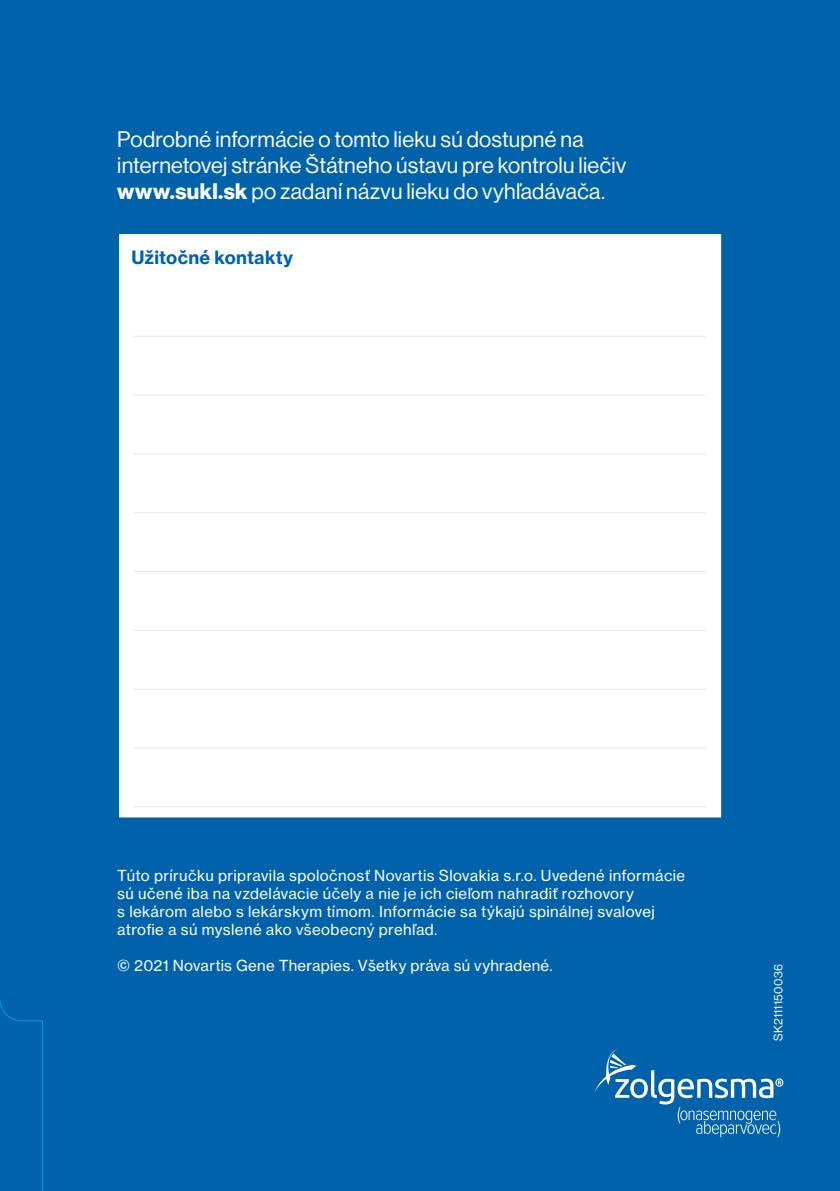
<style>
.page{position:relative;width:840px;height:1191px;background:#fff}
.page>*{position:absolute;margin:0;border:0;box-sizing:border-box;transform-origin:0 0}
.t1{font:22px/26px "Volta Modern Display 55 Roman";letter-spacing:.01em;color:#fff}
.t2{font:700 18px "Volta Modern Text 75";letter-spacing:.015em;color:#0062ab}
.t3{font:15px/18px "Volta Modern Text 55 Roman";letter-spacing:.025em;color:#fff}
.t4{font:12px "Volta Modern Display 55 Roman";letter-spacing:.03em;color:#fff}
.s1{font-family:"Volta Modern Display 75";font-weight:700}
</style>
<div class="page">
<div style="left:0;top:0;width:839px;height:1191px;background:#0062ab"></div>
<div style="left:117px;top:232px;width:605px;height:587px;background:#fff;border:2px solid #0062ab"></div>
<hr style="left:133px;top:336px;width:572px;height:1px;background:#dadada">
<hr style="left:133px;top:394px;width:572px;height:1px;background:#dadada">
<hr style="left:133px;top:453px;width:572px;height:1px;background:#dadada">
<hr style="left:133px;top:512px;width:572px;height:1px;background:#dadada">
<hr style="left:133px;top:571px;width:572px;height:1px;background:#dadada">
<hr style="left:133px;top:630px;width:572px;height:1px;background:#dadada">
<hr style="left:133px;top:688px;width:572px;height:1px;background:#dadada">
<hr style="left:133px;top:747px;width:572px;height:1px;background:#dadada">
<hr style="left:133px;top:806px;width:572px;height:1px;background:#dadada">
<svg style="left:595px;top:1049px;width:187px;height:88px"></svg>
<svg style="left:0;top:1000px;width:43px;height:191px"></svg>
<h1 class="t1" style="left:117px;top:126px;width:510px">Podrobné informácie o tomto lieku sú dostupné na internetovej stránke Štátneho ústavu pre kontrolu liečiv <span class="s1">www.sukl.sk</span> po zadaní názvu lieku do vyhľadávača.</h1>
<p class="t2" style="left:131px;top:246px;width:163px">Užitočné kontakty</p>
<p class="t3" style="left:117px;top:867px;width:569px">Túto príručku pripravila spoločnosť Novartis Slovakia s.r.o. Uvedené informácie sú učené iba na vzdelávacie účely a nie je ich cieľom nahradiť rozhovory<br>s lekárom alebo s lekárskym tímom. Informácie sa týkajú spinálnej svalovej atrofie a sú myslené ako všeobecný prehľad.</p>
<p class="t3" style="left:117px;top:957px;width:436px">© 2021 Novartis Gene Therapies. Všetky práva sú vyhradené.</p>
<p class="t4" style="left:771px;top:1041px;width:79px;rotate:-90deg">SK2111150036</p>
</div>
